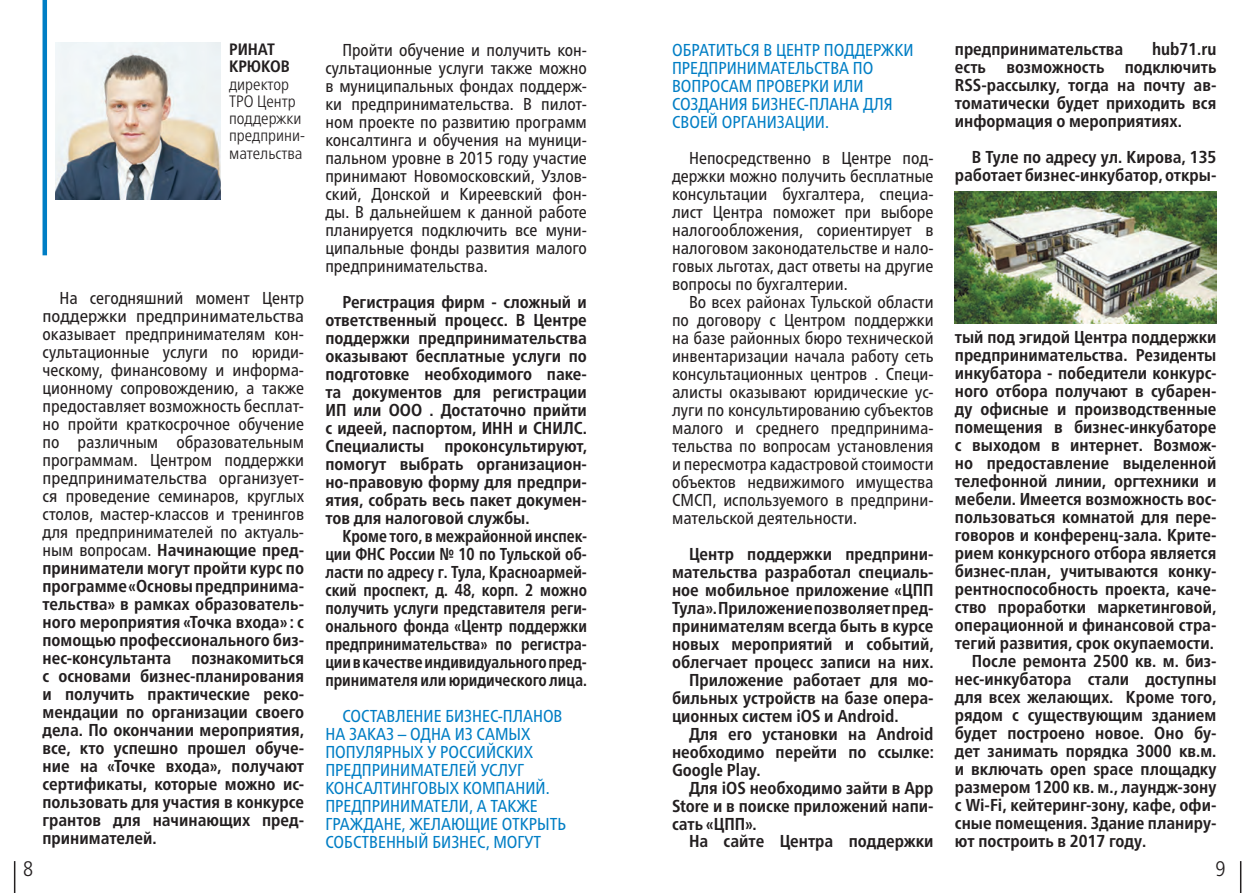
<style>
.page{position:relative;width:1259px;height:893px;background:#fff}
.page>*{position:absolute;margin:0;border:0;box-sizing:border-box;transform-origin:0 0}
.t1{font:300 condensed 21px "Frutiger Neue LTW1 G";color:#231f20}
.t2{font:700 condensed 17.25px/18px "Frutiger Neue LTW1 G";color:#231f20;text-align:justify}
.t3{font:condensed 17.25px/18px "Frutiger Neue LTW1 G";color:#231f20;text-align:justify}
.t4{font:condensed 17.25px/18px "Frutiger Neue LTW1 G";letter-spacing:.09em;color:#007ec5}
.t5{font:700 condensed 17.25px/18px "Frutiger Neue LTW1 G";color:#231f20;text-align:justify;scale:.92 1}
.t6{font:300 condensed 16.5px/17.2px "Frutiger Neue LTW1 G";color:#231f20}
.t7{font:700 condensed 16.5px/17.2px "Frutiger Neue LTW1 G";color:#231f20}
.s1{font-weight:400}
</style>
<div class="page">
<hr style="left:14px;top:861px;width:1px;height:32px;background:#231f20">
<hr style="left:1240px;top:861px;width:1px;height:32px;background:#231f20">
<hr style="left:43px;top:0;width:4px;height:255px;background:#007ec5">
<img style="left:55px;top:43px;width:166px;height:157px">
<img style="left:955px;top:192px;width:261px;height:131px">
<p class="t7" style="left:229px;top:41px;width:60px">Ри нат<br>Крюков</p>
<p class="t6" style="left:229px;top:75px;width:77px">директор<br>ТРО Центр поддержки предприни&shy;мательства</p>
<p class="t2" style="left:43px;top:289px;width:263px;text-indent:17px"><span class="s1">На сегодняшний момент Центр поддержки предпринимательства оказывает предпринимателям кон&shy;сультационные услуги по юриди&shy;ческому, финансовому и информа&shy;ционному сопровождению, а также предоставляет возможность бесплат&shy;но пройти краткосрочное обучение по различным образовательным программам. Центром поддержки предпринимательства организует&shy;ся проведение семинаров, круглых столов, мастер-классов и тренингов для предпринимателей по актуаль&shy;ным вопросам.</span> Начинающие пред&shy;приниматели могут пройти курс по программе «Основы предпринима&shy;тельства» в рамках образователь&shy;ного мероприятия «Точка входа» : с помощью профессионального биз&shy;нес-консультанта познакомиться с основами бизнес-планирования и получить практические реко&shy;мендации по организации своего дела. По окончании мероприятия, все, кто успешно прошел обуче&shy;ние на «Точке входа», получают сертификаты, которые можно ис&shy;пользовать для участия в конкурсе грантов для начинающих пред&shy;принимателей.</p>
<p class="t3" style="left:325px;top:41px;width:263px;text-indent:17px">Пройти обучение и получить кон&shy;сультационные услуги также можно в муниципальных фондах поддерж&shy;ки предпринимательства. В пилот&shy;ном проекте по развитию программ консалтинга и обучения на муници&shy;пальном уровне в 2015 году участие принимают Новомосковский, Узлов&shy;ский, Донской и Киреевский фон&shy;ды. В дальнейшем к данной работе планируется подключить все муни&shy;ципальные фонды развития малого предпринимательства.</p>
<p class="t2" style="left:325px;top:293px;width:263px;text-indent:17px">Регистрация фирм - сложный и ответственный процесс. В Центре поддержки предпринимательства оказывают бесплатные услуги по подготовке необходимого паке&shy;та документов для регистрации ИП или ООО</p>
<p class="t2" style="left:325px;top:401px;width:263px;text-indent:104px">. Достаточно прийти с идеей, паспортом, ИНН и СН ИЛС.<br>Специалисты проконсультируют, помогут выбрать организацион&shy;но-правовую форму для предпри&shy;ятия, собрать весь пакет докумен&shy;тов для налоговой службы.</p>
<p class="t5" style="left:325px;top:527px;width:286px;text-indent:17px">Кроме того, в межрайонной инспек&shy;ции ФНС России № 10 по Тульской об&shy;ласти по адресу г. Тула, Красноармей&shy;ский проспект, д. 48, корп. 2 можно получить услуги представителя реги&shy;онального фонда «Центр поддержки предпринимательства» по регистра&shy;ции в качестве индивидуального пред&shy;принимателя или юридического лица.</p>
<p class="t4" style="left:325px;top:707px;width:242px;text-indent:17px">Составлен ие бизнес-планов на заказ – одна из самых популярн ых у российских предпринимателей услуг консалтинговых компаний.<br>Предприниматели, а также граждане, желающие открыть собственн</p>
<p class="t4" style="left:406px;top:833px;width:128px">ый бизнес, могут</p>
<p class="t4" style="left:672px;top:41px;width:114px">обратиться в Центр</p>
<p class="t4" style="left:824px;top:41px;width:52px">поддержк</p>
<p class="t4" style="left:903px;top:41px;width:12px">и</p>
<p class="t4" style="left:672px;top:59px;width:203px">предпринимательства по вопросам проверк</p>
<p class="t4" style="left:672px;top:77px;width:222px;text-indent:147px">и или создания бизнес-плана для своей организации.</p>
<p class="t3" style="left:672px;top:149px;width:263px;text-indent:17px">Непосредственно в Центре под&shy;держки можно получить бесплатные консультации бухгалтера, специа&shy;лист Центра поможет при выборе налогообложения, сориентирует в налоговом законодательстве и нало&shy;говых льготах, даст ответы на другие вопросы по бухгалтерии.</p>
<p class="t3" style="left:672px;top:293px;width:263px;text-indent:17px">Во всех районах Тульской области по договору с Центром поддержки на базе районных бюро технической инвентаризации начала работу сеть консультационных центров . Специ&shy;алисты оказывают юридические ус&shy;луги по консультированию субъектов малого и среднего предпринима&shy;тельства по вопросам установления и пересмотра кадастровой стоимости объектов недвижимого имущества СМСП</p>
<p class="t3" style="left:672px;top:490px;width:263px;text-indent:40px">, используемого в предприни&shy;мательской деятельности.</p>
<p class="t2" style="left:689px;top:544px;width:246px">Центр поддержки предприни-</p>
<p class="t2" style="left:672px;top:562px;width:263px">мательства разработал специаль-</p>
<p class="t2" style="left:672px;top:580px;width:251px">ное мобильное приложение «ЦПП</p>
<p class="t2" style="left:672px;top:598px;width:263px">Тула». Приложение позволяет пред-</p>
<p class="t2" style="left:672px;top:616px;width:263px">принимателям всегда быть в курсе</p>
<p class="t2" style="left:672px;top:634px;width:263px">новых мероприятий и событий,</p>
<p class="t2" style="left:672px;top:652px;width:263px">облегчает процесс записи на них.</p>
<p class="t2" style="left:689px;top:670px;width:246px">Приложение работает для мо-</p>
<p class="t2" style="left:672px;top:688px;width:263px">бильных устройств на базе опера-</p>
<p class="t2" style="left:672px;top:706px;width:228px">ционных систем iOS и Android.</p>
<p class="t2" style="left:689px;top:724px;width:246px">Для его установки на Android</p>
<p class="t2" style="left:672px;top:742px;width:264px">необходимо перейти по ссылке:</p>
<p class="t2" style="left:672px;top:760px;width:90px">Google Play.</p>
<p class="t2" style="left:689px;top:778px;width:246px">Для iOS необходимо зайти в App</p>
<p class="t2" style="left:672px;top:796px;width:263px">Store и в поиске приложений напи-</p>
<p class="t2" style="left:672px;top:814px;width:86px">сать «ЦПП ».</p>
<p class="t2" style="left:689px;top:832px;width:246px">На сайте Центра поддержки</p>
<p class="t2" style="left:955px;top:40px;width:263px;text-indent:197px">hub71.ru есть возможность подключить RSS-рассылку, тогда на почту ав&shy;томатически будет приходить вся информация о мероприятиях.</p>
<p class="t2" style="left:955px;top:148px;width:263px;text-align:right">В Туле по адресу ул. Кирова, 135 работает бизнес-инкубатор, откры-</p>
<p class="t2" style="left:955px;top:40px;width:170px">предпринимательства</p>
<p class="t2" style="left:955px;top:328px;width:263px">тый под эгидой Центра поддержки</p>
<p class="t2" style="left:955px;top:346px;width:263px">предпринимательства. Резиденты</p>
<p class="t2" style="left:955px;top:364px;width:263px">инкубатора - победители конкурс-</p>
<p class="t2" style="left:955px;top:382px;width:263px">ного отбора получают в субарен-</p>
<p class="t2" style="left:955px;top:400px;width:263px">ду офисные и производственные</p>
<p class="t2" style="left:955px;top:418px;width:263px">помещения в бизнес-инкубаторе</p>
<p class="t2" style="left:955px;top:436px;width:263px">с выходом в интернет. Возмож-</p>
<p class="t2" style="left:955px;top:454px;width:263px">но предоставление выделенной</p>
<p class="t2" style="left:955px;top:472px;width:263px">телефонной линии, оргтехники и</p>
<p class="t2" style="left:955px;top:490px;width:263px">мебели. Имеется возможность вос-</p>
<p class="t2" style="left:955px;top:508px;width:263px">пользоваться комнатой для пере-</p>
<p class="t2" style="left:955px;top:526px;width:263px">говоров и конференц-зала. Крите-</p>
<p class="t2" style="left:955px;top:544px;width:263px">рием конкурсного отбора является</p>
<p class="t2" style="left:955px;top:562px;width:263px">бизнес-план, учитываются конку-</p>
<p class="t2" style="left:955px;top:580px;width:263px">рентноспособность проекта, каче-</p>
<p class="t2" style="left:955px;top:598px;width:263px">ство проработки маркетинговой,</p>
<p class="t2" style="left:955px;top:616px;width:263px">операционной и финансовой стра-</p>
<p class="t2" style="left:955px;top:634px;width:261px">тегий развития, срок окупаемости.</p>
<p class="t2" style="left:972px;top:652px;width:246px">После ремонта 2500 кв. м. биз-</p>
<p class="t2" style="left:955px;top:670px;width:263px">нес-инкубатора стали доступны</p>
<p class="t2" style="left:955px;top:688px;width:263px">для всех желающих. Кроме того,</p>
<p class="t2" style="left:955px;top:706px;width:263px">рядом с существующим зданием</p>
<p class="t2" style="left:955px;top:724px;width:263px">будет построено новое. Оно бу-</p>
<p class="t2" style="left:955px;top:742px;width:263px">дет занимать порядка 3000 кв.м.</p>
<p class="t2" style="left:955px;top:760px;width:263px">и включать open space площадку</p>
<p class="t2" style="left:955px;top:778px;width:263px">размером 1200 кв. м., лаундж-зону</p>
<p class="t2" style="left:955px;top:796px;width:263px">с Wi-Fi, кейтеринг-зону, кафе, офи-</p>
<p class="t2" style="left:955px;top:814px;width:263px">сные помещения. Здание планиру-</p>
<p class="t2" style="left:955px;top:832px;width:193px">ют построить в 2017 году.</p>
<p class="t1" style="left:23px;top:856px;width:12px">8</p>
<p class="t1" style="left:1215px;top:856px;width:12px">9</p>
</div>
